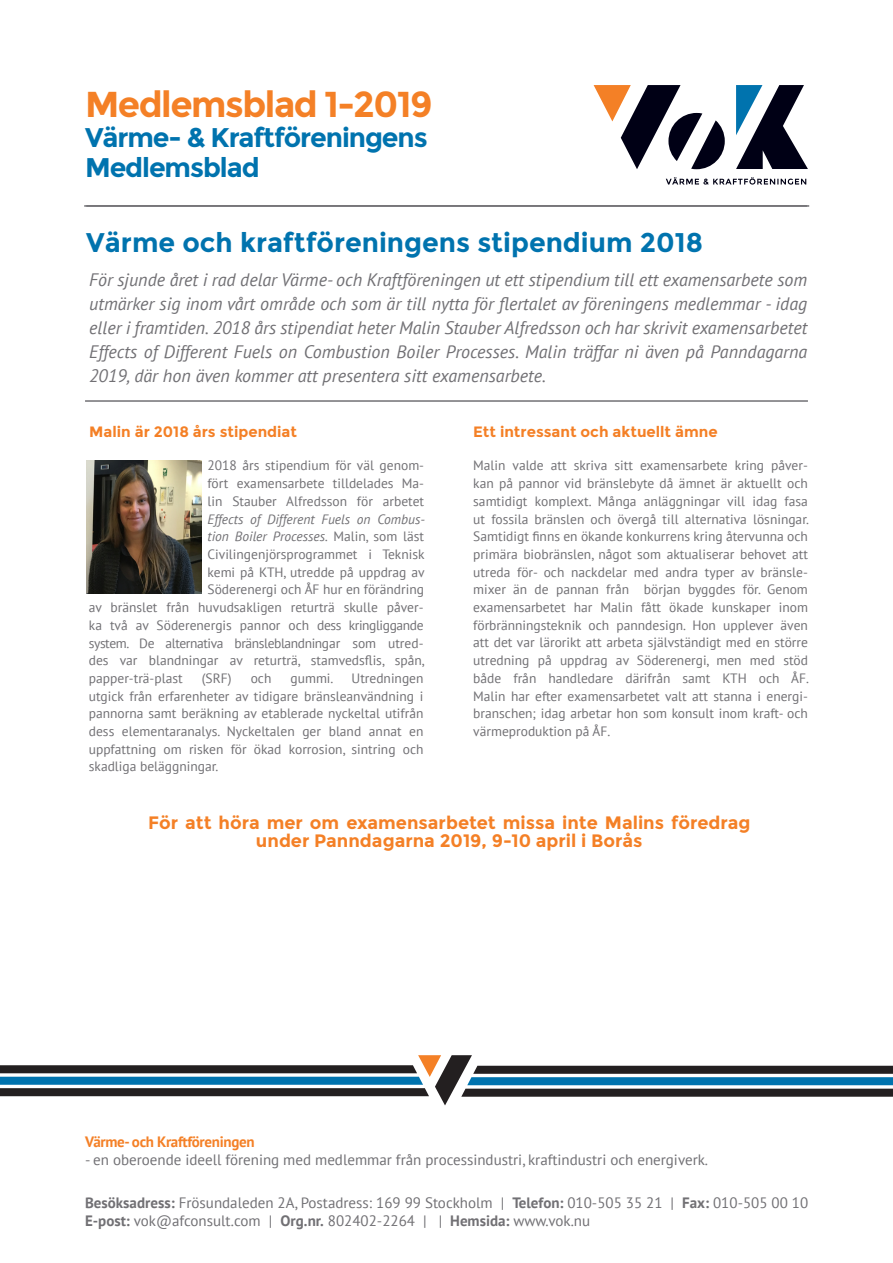
<style>
.page{position:relative;width:893px;height:1263px;background:#fff}
.page>*{position:absolute;margin:0;border:0;box-sizing:border-box;transform-origin:0 0}
.Rubriker{font:700 36px "Montserrat";letter-spacing:-.04em;color:#f48026}
.Brödtext{font:700 27px "Montserrat";color:#0073ae}
.Rubriker-2{font:700 27px "Montserrat";letter-spacing:-.04em;color:#0073ae}
.Brödtext-2{font:italic 18px/24px "PT Sans";color:#717074;text-align:justify}
.Brödtext-3{font:700 18px/17.7px "Montserrat";color:#f48026;text-align:center}
.t1{font:15px/18px "PT Sans";color:#717074}
.Brödtext-4{font:700 15px "Montserrat";color:#f48026}
.t2{font:700 15px "PT Sans";letter-spacing:-.02em;color:#f48026}
.Brödtext-5{font:13.5px/17.7px "PT Sans";color:#717074;text-align:justify}
.s1{font-style:italic}
.s2{font-weight:700}
</style>
<div class="page">
<svg style="left:0;top:1055px;width:893px;height:50px"></svg>
<svg style="left:736px;top:85px;width:72px;height:84px"></svg>
<svg style="left:594px;top:85px;width:131px;height:84px"></svg>
<svg style="left:666px;top:177px;width:140px;height:8px"></svg>
<hr style="left:84px;top:205px;width:723px;height:2px;background:#717074">
<hr style="left:86px;top:205px;width:723px;height:2px;background:#717074">
<hr style="left:85px;top:400px;width:723px;height:2px;background:#717074">
<img style="left:86px;top:460px;width:116px;height:134px">
<p class="Rubriker" style="left:85px;top:83px;width:349px">Medlemsblad 1-2019</p>
<p class="Rubriker-2" style="left:85px;top:121px;width:344px">Värme- &amp; Kraftföreningens</p>
<p class="Rubriker-2" style="left:85px;top:151px;width:176px">Medlemsblad</p>
<p class="Brödtext" style="left:86px;top:227px;width:618px">Värme och kraftföreningens stipendium 2018</p>
<p class="Brödtext-2" style="left:89px;top:267px;width:720px">För sjunde året i rad delar Värme- och Kraftföreningen ut ett stipendium till ett examensarbete som utmärker sig inom vårt område och som är till nytta för flertalet av föreningens medlemmar - idag eller i framtiden. 2018 års stipendiat heter Malin Stauber Alfredsson och har skrivit examensarbetet Effects of Different Fuels on Combustion Boiler Processes. Malin träffar ni även på Panndagarna 2019, där hon även kommer att presentera sitt examensarbete.</p>
<p class="Brödtext-4" style="left:89px;top:422px;width:209px">Malin är 2018 års stipendiat</p>
<p class="Brödtext-5" style="left:473px;top:456px;width:337px">Malin valde att skriva sitt examensarbete kring påver&shy;kan på pannor vid bränslebyte då ämnet är aktuellt och samtidigt komplext. Många anläggningar vill idag fasa ut fossila bränslen och övergå till alternativa lösningar.<br>Samtidigt finns en ökande konkurrens kring återvunna och primära biobränslen, något som aktualiserar behovet att utreda för- och nackdelar med andra typer av bränsle&shy;mixer än de pannan från början byggdes för. Genom examensarbetet har Malin fått ökade kunskaper inom förbränningsteknik och panndesign. Hon upplever även att det var lärorikt att arbeta självständigt med en större utredning på uppdrag av Söderenergi, men med stöd både från handledare därifrån samt KTH och ÅF.<br>Malin har efter examensarbetet valt att stanna i energi&shy;branschen; idag arbetar hon som konsult inom kraft- och värmeproduktion på ÅF.</p>
<p class="Brödtext-4" style="left:473px;top:422px;width:246px">Ett intressant och aktuellt ämne</p>
<p class="Brödtext-5" style="left:207px;top:456px;width:219px">2018 års stipendium för väl genom&shy;fört examensarbete tilldelades Ma&shy;lin Stauber Alfredsson för arbetet <span class="s1">Effects of Different Fuels on Combus&shy;tion Boiler Processes.</span> Malin, som läst Civilingenjörsprogrammet i Teknisk kemi på KTH, utredde på uppdrag av Söderenergi och ÅF hur en förändring</p>
<p class="Brödtext-5" style="left:89px;top:598px;width:337px">av bränslet från huvudsakligen returträ skulle påver&shy;ka två av Söderenergis pannor och dess kringliggande system. De alternativa bränsleblandningar som utred&shy;des var blandningar av returträ, stamvedsflis, spån, papper-trä-plast</p>
<p class="Brödtext-5" style="left:202px;top:669px;width:31px">(SRF)</p>
<p class="Brödtext-5" style="left:251px;top:669px;width:22px">och</p>
<p class="Brödtext-5" style="left:291px;top:669px;width:44px">gummi.</p>
<p class="Brödtext-5" style="left:89px;top:669px;width:336px;text-indent:263px">Utredningen utgick från erfarenheter av tidigare bränsleanvändning i pannorna samt beräkning av etablerade nyckeltal utifrån dess elementaranalys. Nyckeltalen ger bland annat en uppfattning om risken för ökad korrosion, sintring och skadliga beläggningar.</p>
<p class="Brödtext-3" style="left:148px;top:814px;width:604px">För att höra mer om examensarbetet missa inte Malins föredrag under Panndagarna 2019, 9-10 april i Borås</p>
<p class="t2" style="left:85px;top:1132px;width:171px">Värme- och Kraftföreningen</p>
<p class="t1" style="left:85px;top:1151px;width:625px">- en oberoende ideell förening med medlemmar från processindustri, kraftindustri och energiverk.</p>
<p class="t1" style="left:85px;top:1193px;width:725px"><span class="s2">Besöksadress:</span> Frösundaleden 2A, Postadress: 169 99 Stockholm | <span class="s2">Telefon:</span> 010-505 35 21 | <span class="s2">Fax:</span> 010-505 00 10<br><span class="s2">E-post:</span> vok@afconsult.com | <span class="s2">Org.nr.</span> 802402-2264 | | <span class="s2">Hemsida:</span> www.vok.nu</p>
</div>
